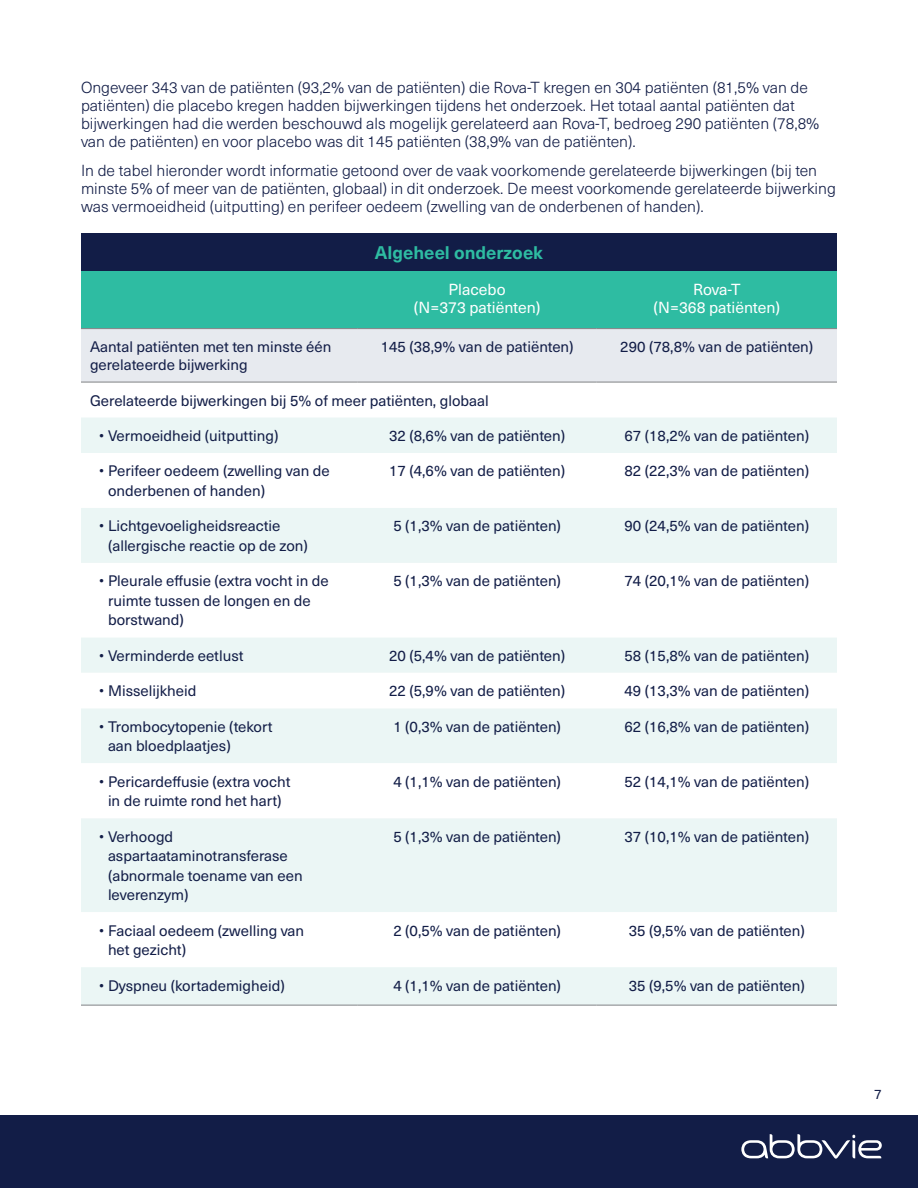
<style>
.page{position:relative;width:918px;height:1188px;background:#fff}
.page>*{position:absolute;margin:0;border:0;box-sizing:border-box;transform-origin:0 0}
.t1{font:700 18px "Neue Haas Unica Pro";color:#2ebca2}
.t2{font:300 15.75px/18px "Neue Haas Unica Pro";color:#121d47}
.t3{font:15.75px/18px "Neue Haas Unica Pro";color:#fff;text-align:center}
.t4{font:15px/19.5px "Neue Haas Unica Pro";color:#121d47}
.t5{font:13.5px "Neue Haas Unica Pro";color:#121d47}
</style>
<div class="page">
<div style="left:0;top:1115px;width:918px;height:73px;background:#121d47"></div>
<div style="left:81px;top:233px;width:756px;height:38px;background:#121d47"></div>
<div style="left:81px;top:271px;width:756px;height:57px;background:#2ebca2"></div>
<div style="left:81px;top:329px;width:756px;height:53px;background:#e7eaef"></div>
<div style="left:81px;top:418px;width:756px;height:587px;background:#ebf6f5"></div>
<svg style="left:81px;top:453px;width:756px;height:514px"></svg>
<hr style="left:81px;top:1005px;width:277px;height:1px;background:#808285">
<hr style="left:358px;top:1005px;width:239px;height:1px;background:#808285">
<hr style="left:597px;top:1005px;width:240px;height:1px;background:#808285">
<hr style="left:81px;top:382px;width:277px;height:1px;background:#808285">
<hr style="left:358px;top:382px;width:239px;height:1px;background:#808285">
<hr style="left:597px;top:382px;width:240px;height:1px;background:#808285">
<hr style="left:81px;top:328px;width:277px;height:1px;background:#808285">
<hr style="left:358px;top:328px;width:239px;height:1px;background:#808285">
<hr style="left:597px;top:328px;width:240px;height:1px;background:#808285">
<svg style="left:741px;top:1134px;width:141px;height:25px"></svg>
<p class="t2" style="left:81px;top:79px;width:740px">Ongeveer 343 van de patiënten (93,2% van de patiënten) die Rova-T kregen en 304 patiënten (81,5% van de patiënten) die placebo kregen hadden bijwerkingen tijdens het onderzoek. Het totaal aantal patiënten dat bijwerkingen had die werden beschouwd als mogelijk gerelateerd aan Rova-T, bedroeg 290 patiënten (78,8% van de patiënten) en voor placebo was dit 145 patiënten (38,9% van de patiënten).</p>
<p class="t2" style="left:81px;top:161px;width:756px">In de tabel hieronder wordt informatie getoond over de vaak voorkomende gerelateerde bijwerkingen (bij ten minste 5% of meer van de patiënten, globaal) in dit onderzoek. De meest voorkomende gerelateerde bijwerking was vermoeidheid (uitputting) en perifeer oedeem (zwelling van de onderbenen of handen).</p>
<p class="t1" style="left:375px;top:242px;width:170px">Algeheel onderzoek</p>
<p class="t3" style="left:414px;top:281px;width:128px">Placebo<br>(N=373 patiënten)</p>
<p class="t3" style="left:654px;top:281px;width:128px">Rova-T<br>(N=368 patiënten)</p>
<p class="t4" style="left:90px;top:338px;width:243px;line-height:18px">Aantal patiënten met ten minste één gerelateerde bijwerking</p>
<p class="t4" style="left:381px;top:337px;width:194px">145 (38,9% van de patiënten)</p>
<p class="t4" style="left:620px;top:337px;width:194px">290 (78,8% van de patiënten)</p>
<p class="t4" style="left:90px;top:391px;width:400px">Gerelateerde bijwerkingen bij 5% of meer patiënten, globaal</p>
<p class="t4" style="left:99px;top:426px;width:181px">• Vermoeidheid (uitputting)</p>
<p class="t4" style="left:389px;top:426px;width:178px">32 (8,6% van de patiënten)</p>
<p class="t4" style="left:625px;top:426px;width:186px">67 (18,2% van de patiënten)</p>
<p class="t4" style="left:108px;top:462px;width:223px;text-indent:-9px">• Perifeer oedeem (zwelling van de onderbenen of handen)</p>
<p class="t4" style="left:389px;top:462px;width:178px">17 (4,6% van de patiënten)</p>
<p class="t4" style="left:625px;top:462px;width:186px">82 (22,3% van de patiënten)</p>
<p class="t4" style="left:108px;top:517px;width:201px;text-indent:-9px">• Lichtgevoeligheidsreactie (allergische reactie op de zon)</p>
<p class="t4" style="left:393px;top:517px;width:169px">5 (1,3% van de patiënten)</p>
<p class="t4" style="left:625px;top:517px;width:186px">90 (24,5% van de patiënten)</p>
<p class="t4" style="left:108px;top:572px;width:222px;text-indent:-9px">• Pleurale effusie (extra vocht in de ruimte tussen de longen en de borstwand)</p>
<p class="t4" style="left:393px;top:572px;width:169px">5 (1,3% van de patiënten)</p>
<p class="t4" style="left:625px;top:572px;width:186px">74 (20,1% van de patiënten)</p>
<p class="t4" style="left:99px;top:646px;width:146px">• Verminderde eetlust</p>
<p class="t4" style="left:389px;top:646px;width:178px">20 (5,4% van de patiënten)</p>
<p class="t4" style="left:625px;top:646px;width:186px">58 (15,8% van de patiënten)</p>
<p class="t4" style="left:99px;top:681px;width:99px">• Misselijkheid</p>
<p class="t4" style="left:389px;top:681px;width:178px">22 (5,9% van de patiënten)</p>
<p class="t4" style="left:625px;top:681px;width:186px">49 (13,3% van de patiënten)</p>
<p class="t4" style="left:108px;top:717px;width:166px;text-indent:-9px">• Trombocytopenie (tekort aan bloedplaatjes)</p>
<p class="t4" style="left:393px;top:717px;width:169px">1 (0,3% van de patiënten)</p>
<p class="t4" style="left:625px;top:717px;width:186px">62 (16,8% van de patiënten)</p>
<p class="t4" style="left:99px;top:772px;width:193px;text-align:center">• Pericardeffusie (extra vocht in de ruimte rond het hart)</p>
<p class="t4" style="left:393px;top:772px;width:169px">4 (1,1% van de patiënten)</p>
<p class="t4" style="left:625px;top:772px;width:186px">52 (14,1% van de patiënten)</p>
<p class="t4" style="left:108px;top:827px;width:196px;text-indent:-9px">• Verhoogd aspartaataminotransferase (abnormale toename van een leverenzym)</p>
<p class="t4" style="left:393px;top:827px;width:169px">5 (1,3% van de patiënten)</p>
<p class="t4" style="left:625px;top:827px;width:186px">37 (10,1% van de patiënten)</p>
<p class="t4" style="left:108px;top:921px;width:198px;text-indent:-9px">• Faciaal oedeem (zwelling van het gezicht)</p>
<p class="t4" style="left:393px;top:921px;width:169px">2 (0,5% van de patiënten)</p>
<p class="t4" style="left:629px;top:921px;width:178px">35 (9,5% van de patiënten)</p>
<p class="t4" style="left:99px;top:976px;width:187px">• Dyspneu (kortademigheid)</p>
<p class="t4" style="left:393px;top:976px;width:169px">4 (1,1% van de patiënten)</p>
<p class="t4" style="left:629px;top:976px;width:178px">35 (9,5% van de patiënten)</p>
<p class="t5" style="left:874px;top:1086px;width:9px">7</p>
</div>
